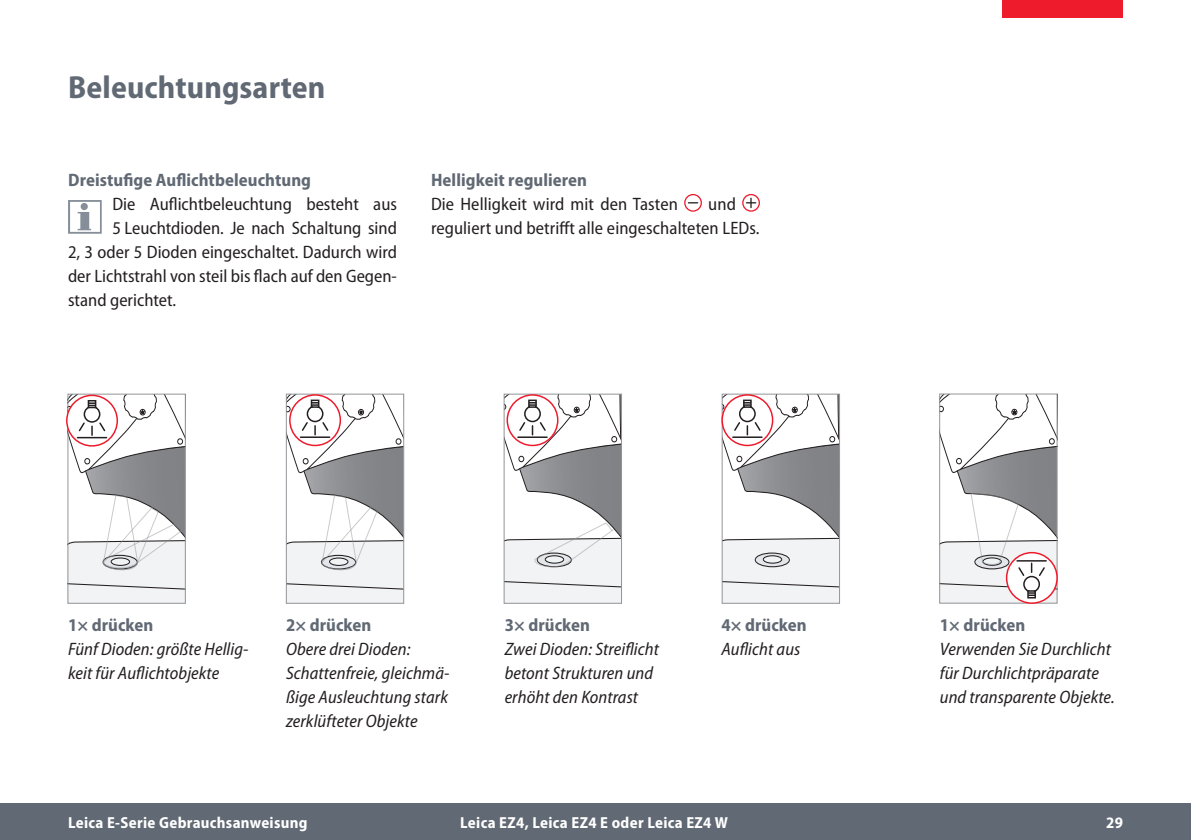
<style>
.page{position:relative;width:1191px;height:840px;background:#fff}
.page>*{position:absolute;margin:0;border:0;box-sizing:border-box;transform-origin:0 0}
.t1{font:700 semi-condensed 32px "Myriad Pro";letter-spacing:.005em;color:#616974}
.t2{font:italic semi-condensed 18px/24px "Myriad Pro";letter-spacing:.005em;color:#231f20}
.t3{font:semi-condensed 18px/24px "Myriad Pro";color:#231f20}
.t4{font:700 semi-condensed 18px "Myriad Pro";letter-spacing:.005em;color:#616974}
.t5{font:700 semi-condensed 16px "Myriad Pro";letter-spacing:.02em;color:#fff}
</style>
<div class="page">
<div style="left:0;top:803px;width:1191px;height:36px;background:#616974"></div>
<div style="left:1002px;top:0;width:121px;height:17px;background:#ee1b2d"></div>
<svg style="left:68px;top:200px;width:34px;height:33px"></svg>
<div style="left:503px;top:393px;width:119px;height:210px;border:1px solid #939598"></div>
<svg style="left:504px;top:394px;width:117px;height:209px"></svg>
<svg style="left:286px;top:394px;width:118px;height:209px"></svg>
<svg style="left:939px;top:394px;width:118px;height:208px"></svg>
<svg style="left:68px;top:394px;width:118px;height:209px"></svg>
<div style="left:721px;top:393px;width:119px;height:210px;border:1px solid #939598"></div>
<svg style="left:722px;top:394px;width:117px;height:209px"></svg>
<svg style="left:685px;top:194px;width:16px;height:17px"></svg>
<div style="left:684px;top:194px;width:18px;height:17px;border:1px solid #ee1b2d;border-radius:50%"></div>
<svg style="left:743px;top:194px;width:16px;height:17px"></svg>
<div style="left:742px;top:194px;width:18px;height:17px;border:1px solid #ee1b2d;border-radius:50%"></div>
<svg style="left:746px;top:198px;width:9px;height:9px"></svg>
<h1 class="t1" style="left:68px;top:69px;width:259px">Beleuchtungsarten</h1>
<p class="t4" style="left:68px;top:169px;width:244px">Dreistufige Auflichtbeleuchtung</p>
<p class="t3" style="left:112px;top:192px;width:286px">Die Auflichtbeleuchtung besteht aus</p>
<p class="t3" style="left:112px;top:216px;width:286px">5 Leuchtdioden. Je nach Schaltung sind</p>
<p class="t3" style="left:68px;top:240px;width:330px">2, 3 oder 5 Dioden eingeschaltet. Dadurch wird</p>
<p class="t3" style="left:68px;top:264px;width:330px">der Lichtstrahl von steil bis flach auf den Gegen-</p>
<p class="t3" style="left:68px;top:288px;width:110px">stand gerichtet.</p>
<p class="t4" style="left:431px;top:169px;width:158px">Helligkeit regulieren</p>
<p class="t3" style="left:431px;top:192px;width:248px">Die Helligkeit wird mit den Tasten</p>
<p class="t3" style="left:431px;top:192px;width:330px;text-indent:277px">und reguliert und betrifft alle eingeschalteten LEDs.</p>
<p class="t4" style="left:68px;top:614px;width:87px">1× drücken</p>
<p class="t2" style="left:68px;top:636px;width:182px">Fünf Dioden: größte Hellig&shy;keit für Auflichtobjekte</p>
<p class="t4" style="left:286px;top:614px;width:87px">2× drücken</p>
<p class="t2" style="left:286px;top:636px;width:165px">Obere drei Dioden:<br>Schattenfreie, gleichmä&shy;ßige Ausleuchtung stark zerklüfteter Objekte</p>
<p class="t4" style="left:504px;top:614px;width:87px">3× drücken</p>
<p class="t2" style="left:504px;top:636px;width:156px">Zwei Dioden: Streiflicht betont Strukturen und erhöht den Kontrast</p>
<p class="t4" style="left:721px;top:614px;width:87px">4× drücken</p>
<p class="t2" style="left:721px;top:636px;width:80px">Auflicht aus</p>
<p class="t4" style="left:940px;top:614px;width:87px">1× drücken</p>
<p class="t2" style="left:940px;top:636px;width:176px">Verwenden Sie Durchlicht für Durchlichtpräparate und transparente Objekte.</p>
<p class="t5" style="left:68px;top:813px;width:241px">Leica E-Serie Gebrauchsanweisung</p>
<p class="t5" style="left:460px;top:813px;width:269px">Leica EZ4, Leica EZ4 E oder Leica EZ4 W</p>
<p class="t5" style="left:1106px;top:813px;width:18px">29</p>
</div>
